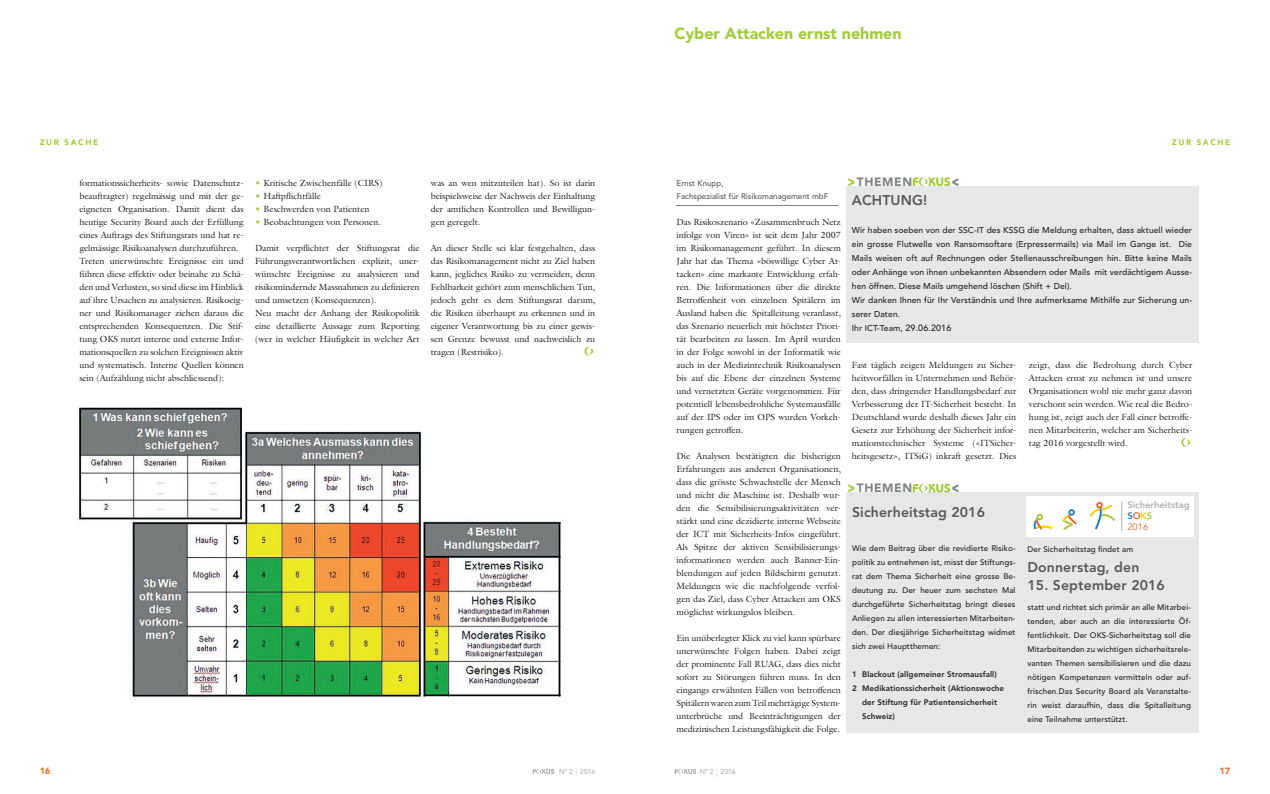
<style>
.page{position:relative;width:1270px;height:794px;background:#fff}
.page>*{position:absolute;margin:0;border:0;box-sizing:border-box;transform-origin:0 0}
.t1{font:900 16px "Avenir LT Std";color:#a1cc3a}
.t2{font:900 15.6px "Avenir LT Std";color:#808285;scale:.77 1}
.t3{font:800 14px "Avenir LT Std";letter-spacing:.01em;color:#57585a}
.t4{font:900 12px "Avenir LT Std";letter-spacing:.05em;color:#808285}
.t5{font:800 9.4px/11px "Avenir";color:#acb2b6}
.t6{font:9px/13px "Galliard Pro";letter-spacing:-.005em;color:#231f20;text-align:justify}
.t7{font:900 9px "Avenir LT Std";color:#f36821}
.t8{font:500 8.5px/14px "Avenir LT Std";letter-spacing:.01em;color:#231f20}
.t9{font:500 8px/14px "Avenir LT Std";letter-spacing:.01em;color:#231f20;text-align:justify}
.t10{font:800 8px "Avenir LT Std";letter-spacing:.01em;color:#231f20}
.t11{font:500 8px/13px "Avenir LT Std";color:#57585a}
.t12{font:900 8px "Avenir LT Std";letter-spacing:.2em;color:#a1cc3a}
.t13{font:7px "Avenir LT Std";letter-spacing:-.03em;color:#a8a9ad}
.s1{font-size:15.6px;color:#a1cc3a}
.s2{color:#a1cc3a}
.s3{font-size:9px}
.s4{color:#1480c4}
.s5{color:#ea6223}
.s6{color:#fdcb0a}
.s7{color:#aac638}
.s8{font-weight:400;color:#ea6223}
.s9{font-weight:300;font-size:8.4px}
</style>
<div class="page">
<svg style="left:675px;top:769px;width:21px;height:5px"></svg>
<svg style="left:533px;top:769px;width:21px;height:5px"></svg>
<img style="left:78px;top:407px;width:483px;height:290px">
<svg style="left:584px;top:347px;width:10px;height:9px"></svg>
<div style="left:846px;top:186px;width:352px;height:156px;background:#e6e7e9"></div>
<div style="left:846px;top:492px;width:352px;height:240px;background:#e6e7e9"></div>
<svg style="left:913px;top:177px;width:37px;height:9px"></svg>
<svg style="left:913px;top:484px;width:37px;height:8px"></svg>
<hr style="left:676px;top:205px;width:162px;height:1px;background:#808285">
<svg style="left:1181px;top:438px;width:10px;height:9px"></svg>
<div style="left:1026px;top:496px;width:168px;height:40px;background:#fff"></div>
<svg style="left:1033px;top:514px;width:19px;height:16px"></svg>
<svg style="left:1062px;top:509px;width:15px;height:21px"></svg>
<svg style="left:1090px;top:502px;width:25px;height:27px"></svg>
<hr style="left:1121px;top:501px;width:1px;height:30px;background:#acb2b6">
<h1 class="t1" style="left:674px;top:24px;width:229px">Cyber Attacken ernst nehmen</h1>
<p class="t12" style="left:40px;top:137px;width:60px">ZUR SACHE</p>
<p class="t12" style="left:1172px;top:137px;width:60px">ZUR SACHE</p>
<h3 class="t4" style="left:847px;top:174px;width:66px"><span class="s1">&gt;</span>THEMEN</h3>
<h2 class="t2" style="left:951px;top:172px;width:12px">&lt;</h2>
<p class="t6" style="left:431px;top:176px;width:166px">was an wen mitzuteilen hat). So ist darin beispielsweise der Nachweis der Einhaltung der amtlichen Kontrollen und Bewilligun&shy;gen geregelt.</p>
<p class="t6" style="left:431px;top:241px;width:166px">An dieser Stelle sei klar festgehalten, dass das Risikomanagement nicht zu Ziel haben kann, jegliches Risiko zu vermeiden, denn Fehlbarkeit gehört zum menschlichen Tun, jedoch geht es dem Stiftungsrat darum, die Risiken überhaupt zu erkennen und in eigener Verantwortung bis zu einer gewis&shy;sen Grenze bewusst und nachweislich zu tragen (Restrisiko).</p>
<p class="t6" style="left:79px;top:176px;width:166px;text-align:left">formationssicherheits- sowie Datenschutz&shy;beauftragter) regelmässig und mit der ge&shy;eigneten Organisation. Damit dient das heutige Security Board auch der Erfüllung eines Auftrags des Stiftungsrats und hat re&shy;gelmässige Risikoanalysen durchzuführen.<br>Treten unerwünschte Ereignisse ein und führen diese effektiv oder beinahe zu Schä&shy;den und Verlusten, so sind diese im Hinblick auf ihre Ursachen zu analysieren. Risikoeig&shy;ner und Risikomanager ziehen daraus die entsprechenden Konsequenzen. Die Stif&shy;tung OKS nutzt interne und externe Infor&shy;mationsquellen zu solchen Ereignissen aktiv und systematisch. Interne Quellen können sein (Aufzählung nicht abschliessend):</p>
<p class="t6" style="left:255px;top:176px;width:129px"><span class="s2">•</span> Kritische Zwischenfälle (CIRS)</p>
<p class="t11" style="left:676px;top:177px;width:153px">Ernst Knupp,<br>Fachspezialist für Risikomanagement mbF</p>
<p class="t6" style="left:676px;top:215px;width:166px">Das Risikoszenario «Zusammenbruch Netz infolge von Viren» ist seit dem Jahr 2007 im Risikomanagement geführt. In diesem Jahr hat das Thema «böswillige Cyber At&shy;tacken» eine markante Entwicklung erfah&shy;ren. Die Informationen über die direkte Betroffenheit von einzelnen Spitälern im Ausland haben die Spitalleitung veranlasst, das Szenario neuerlich mit höchster Priori&shy;tät bearbeiten zu lassen. Im April wurden in der Folge sowohl in der Informatik wie auch in der Medizintechnik Risikoanalysen bis auf die Ebene der einzelnen Systeme und vernetzten Geräte vorgenommen. Für potentiell lebensbedrohliche Systemausfälle auf der IPS oder im OPS wurden Vorkeh&shy;rungen getroffen.</p>
<p class="t6" style="left:676px;top:449px;width:166px;text-align:left">Die Analysen bestätigten die bisherigen Erfahrungen aus anderen Organisationen, dass die grösste Schwachstelle der Mensch und nicht die Maschine ist. Deshalb wur&shy;den die Sensibilisierungsaktivitäten ver&shy;stärkt und eine dezidierte interne Webseite der ICT mit Sicherheits-Infos eingeführt.<br>Als Spitze der aktiven Sensibilisierungs&shy;informationen werden auch Banner-Ein&shy;blendungen auf jeden Bildschirm genutzt.<br>Meldungen wie die nachfolgende verfol&shy;gen das Ziel, dass Cyber Attacken am OKS möglichst wirkungslos bleiben.</p>
<p class="t6" style="left:676px;top:631px;width:166px">Ein unüberlegter Klick zu viel kann spürbare unerwünschte Folgen haben. Dabei zeigt der prominente Fall RUAG, dass dies nicht sofort zu Störungen führen muss. In den eingangs erwähnten Fällen von betroffenen Spitälern waren zum Teil mehrtägige System&shy;unterbrüche und Beeinträchtigungen der medizinischen Leistungsfähigkeit die Folge.</p>
<p class="t6" style="left:255px;top:189px;width:67px"><span class="s2">•</span> Haftpflichtfälle</p>
<p class="t6" style="left:255px;top:202px;width:116px"><span class="s2">•</span> Beschwerden von Patienten</p>
<p class="t6" style="left:255px;top:215px;width:127px"><span class="s2">•</span> Beobachtungen von Personen.</p>
<p class="t6" style="left:255px;top:241px;width:166px;text-align:left">Damit verpflichtet der Stiftungsrat die Führungsverantwortlichen explizit, uner&shy;wünschte Ereignisse zu analysieren und risikomindernde Massnahmen zu definieren und umsetzen (Konsequenzen).<br>Neu macht der Anhang der Risikopolitik eine detaillierte Aussage zum Reporting (wer in welcher Häufigkeit in welcher Art</p>
<h3 class="t3" style="left:852px;top:192px;width:77px">ACHTUNG!</h3>
<p class="t8" style="left:852px;top:223px;width:342px">Wir haben soeben von der SSC-IT des KSSG die Meldung erhalten, dass aktuell wieder ein grosse Flutwelle von Ransomsoftare (Erpressermails) via Mail im Gange ist. Die Mails weisen oft auf Rechnungen oder Stellenausschreibungen hin. Bitte keine Mails oder Anhänge von ihnen unbekannten Absendern oder Mails mit verdächtigem Ausse&shy;hen öffnen. Diese Mails umgehend löschen (Shift + Del).<br>Wir danken Ihnen für Ihr Verständnis und Ihre aufmerksame Mithilfe zur Sicherung un&shy;serer Daten.<br>Ihr ICT-Team, <span class="s3">29.06.2016</span></p>
<p class="t6" style="left:1029px;top:358px;width:165px">zeigt, dass die Bedrohung durch Cyber Attacken ernst zu nehmen ist und unsere Organisationen wohl nie mehr ganz davon verschont sein werden. Wie real die Bedro&shy;hung ist, zeigt auch der Fall einer betroffe&shy;nen Mitarbeiterin, welcher am Sicherheits&shy;tag 2016 vorgestellt wird.</p>
<p class="t6" style="left:852px;top:358px;width:166px">Fast täglich zeigen Meldungen zu Sicher&shy;heitsvorfällen in Unternehmen und Behör&shy;den, dass dringender Handlungsbedarf zur Verbesserung der IT-Sicherheit besteht. In Deutschland wurde deshalb dieses Jahr ein Gesetz zur Erhöhung der Sicherheit infor&shy;mationstechnischer Systeme («ITSicher&shy;heitsgesetz», ITSiG) inkraft gesetzt. Dies</p>
<h3 class="t4" style="left:847px;top:481px;width:66px"><span class="s1">&gt;</span>THEMEN</h3>
<h2 class="t2" style="left:951px;top:478px;width:12px">&lt;</h2>
<p class="t5" style="left:1127px;top:499px;width:64px">Sicherheitstag<br><span class="s4">S</span><span class="s5">O</span><span class="s6">K</span><span class="s7">S<br></span><span class="s8">2016</span></p>
<h3 class="t3" style="left:852px;top:504px;width:134px">Sicherheitstag 2016</h3>
<p class="t9" style="left:852px;top:542px;width:165px">Wie dem Beitrag über die revidierte Risiko&shy;politik zu entnehmen ist, misst der Stiftungs&shy;rat dem Thema Sicherheit eine grosse Be&shy;deutung zu. Der heuer zum sechsten Mal durchgeführte Sicherheitstag bringt dieses Anliegen zu allen interessierten Mitarbeiten&shy;den. Der diesjährige Sicherheitstag widmet sich zwei Hauptthemen:</p>
<p class="t10" style="left:852px;top:670px;width:146px">1 Blackout (allgemeiner Stromausfall)</p>
<p class="t10" style="left:852px;top:684px;width:154px">2 Medikationssicherheit (Aktionswoche</p>
<p class="t10" style="left:862px;top:698px;width:137px">der Stiftung für Patientensicherheit</p>
<p class="t10" style="left:862px;top:712px;width:34px">Schweiz)</p>
<p class="t9" style="left:1027px;top:542px;width:107px">Der Sicherheitstag findet am</p>
<h3 class="t3" style="left:1027px;top:558px;width:113px">Donnerstag, den</h3>
<h3 class="t3" style="left:1027px;top:576px;width:139px">15. September 2016</h3>
<p class="t9" style="left:1027px;top:600px;width:165px">statt und richtet sich primär an alle Mitarbei&shy;tenden, aber auch an die interessierte Öf&shy;fentlichkeit. Der OKS-Sicherheitstag soll die Mitarbeitenden zu wichtigen sicherheitsrele&shy;vanten Themen sensibilisieren und die dazu nötigen Kompetenzen vermitteln oder auf&shy;frischen.Das Security Board als Veranstalte&shy;rin weist daraufhin, dass die Spitalleitung eine Teilnahme unterstützt.</p>
<p class="t7" style="left:40px;top:765px;width:12px">16</p>
<p class="t13" style="left:559px;top:767px;width:38px">N° 2 <span class="s9">|</span> 2016</p>
<p class="t13" style="left:700px;top:767px;width:37px">N° 2 <span class="s9">|</span> 2016</p>
<p class="t7" style="left:1220px;top:765px;width:12px">17</p>
</div>
